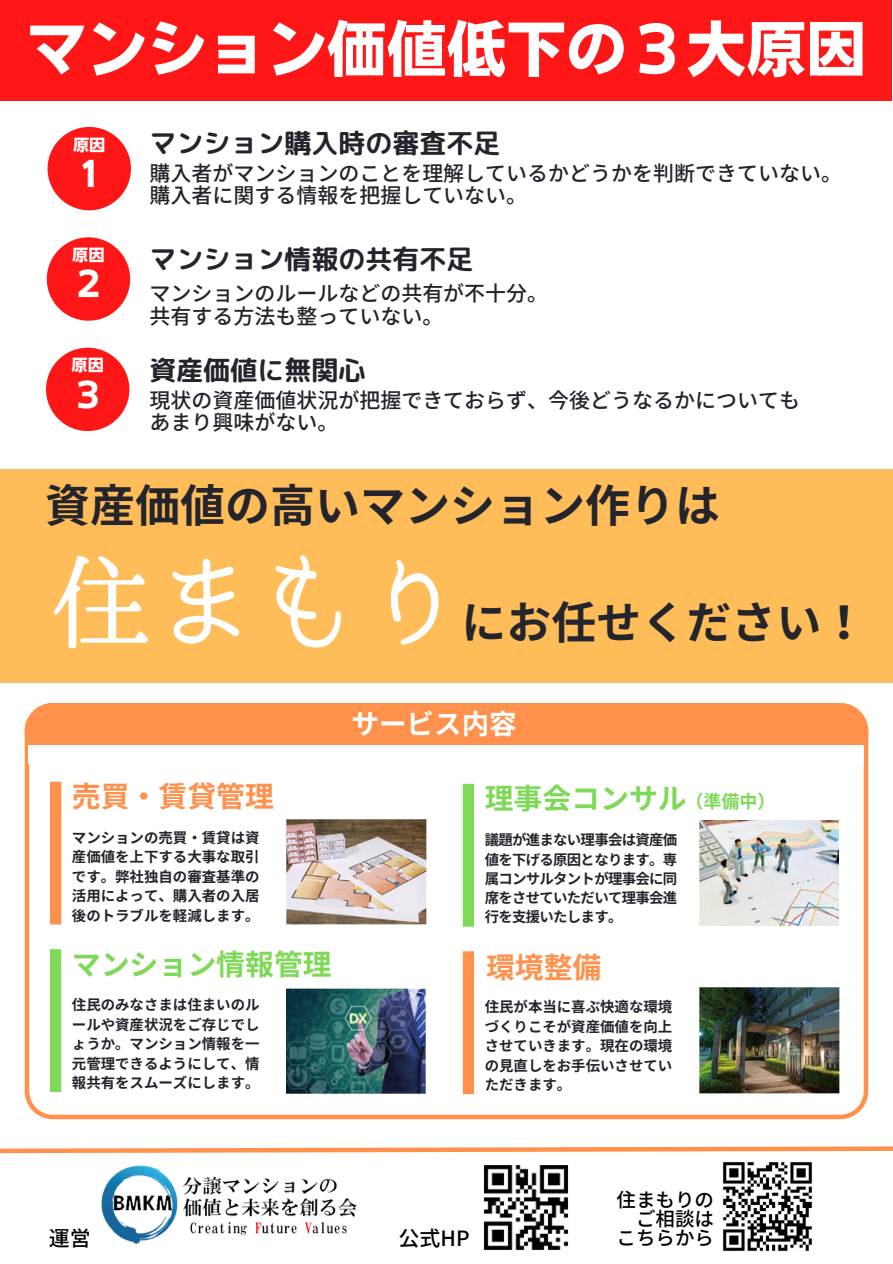
<style>
.page{position:relative;width:893px;height:1264px;background:#fff}
.page>*{position:absolute;margin:0;border:0;box-sizing:border-box;transform-origin:0 0}
.t1{font:101.1px "Harenosora Mincho";color:#fff}
.t2{font:60px "Nud Motoya Cedar Std W6";color:#fff}
.t3{font:700 45px "Noto Sans JP";color:#23242c}
.t4{font:33px "Nud Motoya Cedar Std W6";color:#fff}
.t5{font:700 28.8px "Noto Sans JP";color:#7ed957}
.t6{font:700 28.8px "Noto Sans JP";color:#ff914d}
.t7{font:700 27.6px "Noto Sans JP";color:#fff}
.t8{font:27px "rounded mplus 1 p bold";color:#23242c}
.t9{font:500 21px/22.5px "Noto Sans JP";color:#23242c}
.t10{font:500 21px "Noto Sans JP";color:#000}
.t11{font:500 19.5px/19px "Noto Sans JP";color:#000;text-align:right}
.t12{font:700 18px "Noto Sans JP";color:#7ed957}
.t13{font:16.2px "Nud Motoya Cedar Std W6";color:#fff}
.t14{font:700 14.4px/19.5px "Source Han Sans JP";color:#23242c;text-align:justify}
</style>
<div class="page">
<div style="left:0;top:0;width:891px;height:100px;background:#ff1616"></div>
<div style="left:48px;top:127px;width:83px;height:83px;background:#ff1616;border-radius:50%"></div>
<div style="left:47px;top:237px;width:83px;height:84px;background:#ff1616;border-radius:50%"></div>
<div style="left:46px;top:348px;width:83px;height:83px;background:#ff1616;border-radius:50%"></div>
<div style="left:0;top:470px;width:892px;height:212px;background:#ffbd59"></div>
<svg style="left:25px;top:762px;width:843px;height:357px"></svg>
<div style="left:25px;top:703px;width:843px;height:59px;background:#ff914d"></div>
<div style="left:29px;top:745px;width:834px;height:18px;background:#fff"></div>
<div style="left:50px;top:781px;width:11px;height:143px;background:#ff914d"></div>
<div style="left:463px;top:783px;width:11px;height:143px;background:#7ed957"></div>
<div style="left:50px;top:949px;width:11px;height:143px;background:#7ed957"></div>
<img style="left:286px;top:988px;width:139px;height:105px">
<div style="left:463px;top:951px;width:11px;height:143px;background:#ff914d"></div>
<img style="left:286px;top:820px;width:140px;height:104px">
<img style="left:699px;top:820px;width:139px;height:105px">
<img style="left:699px;top:987px;width:140px;height:106px">
<svg style="left:0;top:1146px;width:892px;height:8px"></svg>
<img style="left:483px;top:1165px;width:86px;height:85px">
<img style="left:714px;top:1153px;width:106px;height:98px">
<img style="left:101px;top:1165px;width:256px;height:79px">
<svg style="left:54px;top:554px;width:385px;height:95px;background:#ffc46a"></svg>
<h2 class="t2" style="left:26px;top:19px;width:841px">マンション価値低下の３大原因</h2>
<p class="t13" style="left:73px;top:136px;width:34px">原因</p>
<h3 class="t4" style="left:73px;top:157px;width:34px">１</h3>
<p class="t13" style="left:72px;top:247px;width:34px">原因</p>
<h3 class="t4" style="left:72px;top:267px;width:34px">２</h3>
<p class="t13" style="left:71px;top:357px;width:34px">原因</p>
<h3 class="t4" style="left:71px;top:377px;width:34px">３</h3>
<h3 class="t8" style="left:149px;top:124px;width:352px">マンション購入時の審査不足</h3>
<h3 class="t9" style="left:149px;top:160px;width:694px">購入者がマンションのことを理解しているかどうかを判断できていない。購入者に関する情報を把握していない。</h3>
<h3 class="t8" style="left:149px;top:240px;width:325px">マンション情報の共有不足</h3>
<h3 class="t9" style="left:149px;top:281px;width:400px">マンションのルールなどの共有が不十分。共有する方法も整っていない。</h3>
<h3 class="t8" style="left:149px;top:351px;width:217px">資産価値に無関心</h3>
<h3 class="t9" style="left:149px;top:388px;width:652px">現状の資産価値状況が把握できておらず、今後どうなるかについてもあまり興味がない。</h3>
<h3 class="t3" style="left:45px;top:469px;width:676px">資産価値の高いマンション作りは</h3>
<h1 class="t1" style="left:51px;top:551px;width:415px">住まもり</h1>
<h3 class="t3" style="left:461px;top:586px;width:406px">にお任せください！</h3>
<h3 class="t6" style="left:72px;top:773px;width:204px">売買・賃貸管理</h3>
<p class="t14" style="left:72px;top:827px;width:189px">マンションの売買・賃貸は資産価値を上下する大事な取引です。弊社独自の審査基準の活用によって、購入者の入居後のトラブルを軽減します。</p>
<h3 class="t5" style="left:72px;top:941px;width:261px">マンション情報管理</h3>
<p class="t14" style="left:72px;top:994px;width:189px">住民のみなさまは住まいのルールや資産状況をご存じでしょうか。マンション情報を一元管理できるようにして、情報共有をスムーズにします。</p>
<h3 class="t7" style="left:351px;top:701px;width:167px">サービス内容</h3>
<h3 class="t5" style="left:484px;top:775px;width:204px">理事会コンサル</h3>
<p class="t14" style="left:484px;top:829px;width:194px;line-height:19px">議題が進まない理事会は資産価値を下げる原因となります。専属コンサルタントが理事会に同席をさせていただいて理事会進行を支援いたします。</p>
<p class="t12" style="left:685px;top:787px;width:91px">（準備中）</p>
<h3 class="t6" style="left:486px;top:944px;width:117px">環境整備</h3>
<p class="t14" style="left:484px;top:996px;width:189px">住民が本当に喜ぶ快適な環境づくりこそが資産価値を向上させていきます。現在の環境の見直しをお手伝いさせていただきます。</p>
<h3 class="t10" style="left:49px;top:1221px;width:43px">運営</h3>
<h3 class="t10" style="left:398px;top:1221px;width:73px">公式HP</h3>
<h3 class="t11" style="left:616px;top:1189px;width:99px">住まもりのご相談はこちらから</h3>
</div>
